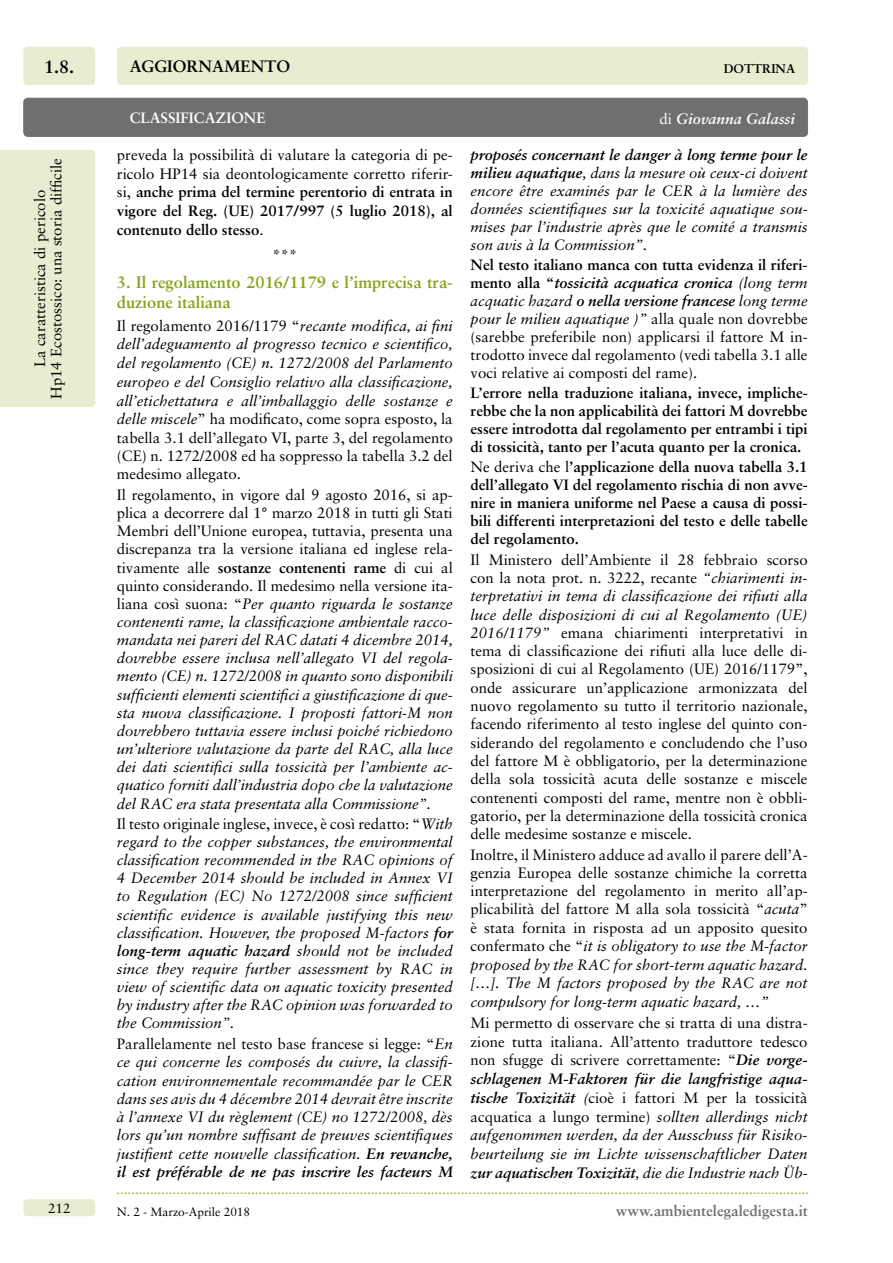
<style>
.page{position:relative;width:893px;height:1263px;background:#fff}
.page>*{position:absolute;margin:0;border:0;box-sizing:border-box;transform-origin:0 0}
.t1{font:700 18px "Sabon";color:#000}
.t2{font:700 16.5px/19.5px "Sabon";color:#86a315}
.t3{font:700 16.5px "Sabon";color:#000}
.t4{font:italic 15px/18.1px "Sabon";color:#000;text-align:justify}
.t5{font:15px/18.3px "Sabon";color:#000;text-align:justify}
.t6{font:700 15px/18px "Sabon";color:#000;text-align:justify}
.t7{font:700 15px "Sabon";color:#706f6f}
.t8{font:italic 700 15px "Sabon";color:#fff}
.t9{font:700 15px "Sabon";color:#fff}
.t10{font:13.5px "Sabon";color:#000}
.t11{font:700 12.6px "Sabon";color:#000}
.t12{font:12px "Sabon";letter-spacing:-.005em;color:#000}
.s1{font-weight:400;font-style:normal}
.s2{font-weight:400}
.s3{font-style:normal}
.s4{font-weight:700;font-style:normal}
.s5{font-weight:700}
.s6{font-weight:700;font-style:italic}
.s7{font-style:italic}
</style>
<div class="page">
<div style="left:117px;top:47px;width:691px;height:38px;background:#e7edd0;border-radius:4px"></div>
<div style="left:23px;top:47px;width:72px;height:38px;background:#e7edd0;border-radius:4px"></div>
<div style="left:23px;top:1199px;width:72px;height:17px;background:#e7edd0;border-radius:4px"></div>
<svg style="left:117px;top:1193px;width:691px;height:1px"></svg>
<div style="left:24px;top:98px;width:783px;height:38px;background:#706f6f;border-radius:4px"></div>
<div style="left:23px;top:98px;width:785px;height:39px;border:1px solid #706f6f;border-radius:4px"></div>
<div style="left:0;top:150px;width:95px;height:257px;background:#e7edd0"></div>
<p class="t1" style="left:44px;top:55px;width:32px">1.8.</p>
<p class="t11" style="left:724px;top:61px;width:73px">DOTTRINA</p>
<p class="t9" style="left:130px;top:108px;width:137px">CLASSIFICAZIONE</p>
<p class="t3" style="left:130px;top:56px;width:162px">AGGIORNAMENTO</p>
<p class="t8" style="left:659px;top:110px;width:137px"><span class="s1">di</span> Giovanna Galassi</p>
<p class="t5" style="left:31px;top:399px;width:242px;line-height:16.5px;text-align:center;rotate:-90deg">La caratteristica di pericolo<br>Hp14 Ecostossico: una storia difficile</p>
<p class="t6" style="left:117px;top:145px;width:337px;line-height:18.8px"><span class="s2">preveda la possibilità di valutare la categoria di pe&shy;ricolo HP14 sia deontologicamente corretto riferir&shy;si,</span> anche prima del termine perentorio di entrata in vigore del Reg. (UE) 2017/997 (5 luglio 2018), al contenuto dello stesso<span class="s2">.</span></p>
<p class="t5" style="left:272px;top:245px;width:27px">***</p>
<p class="t2" style="left:117px;top:272px;width:337px">3. Il regolamento 2016/1179 e l’imprecisa tra&shy;duzione italiana</p>
<p class="t4" style="left:117px;top:316px;width:337px;line-height:18.6px"><span class="s3">Il regolamento 2016/1179 “</span>recante modifica, ai fini dell’adeguamento al progresso tecnico e scientifico, del regolamento (CE) n. 1272/2008 del Parlamento europeo e del Consiglio relativo alla classificazione, all’etichettatura e all’imballaggio delle sostanze e delle miscele<span class="s3">” ha modificato, come sopra esposto, la tabella 3.1 dell’allegato VI, parte 3, del regolamento (CE) n. 1272/2008 ed ha soppresso la tabella 3.2 del medesimo allegato.</span></p>
<p class="t4" style="left:117px;top:485px;width:337px"><span class="s3">Il regolamento, in vigore dal 9 agosto 2016, si ap&shy;plica a decorrere dal 1° marzo 2018 in tutti gli Stati Membri dell’Unione europea, tuttavia, presenta una discrepanza tra la versione italiana ed inglese rela&shy;tivamente alle</span> <span class="s4">sostanze contenenti rame</span> <span class="s3">di cui al quinto considerando. Il medesimo nella versione ita&shy;liana così suona: “</span>Per quanto riguarda le sostanze contenenti rame, la classificazione ambientale racco&shy;mandata nei pareri del RAC datati 4 dicembre 2014, dovrebbe essere inclusa nell’allegato VI del regola&shy;mento (CE) n. 1272/2008 in quanto sono disponibili sufficienti elementi scientifici a giustificazione di que&shy;sta nuova classificazione. I proposti fattori-M non dovrebbero tuttavia essere inclusi poiché richiedono un’ulteriore valutazione da parte del RAC, alla luce dei dati scientifici sulla tossicità per l’ambiente ac&shy;quatico forniti dall’industria dopo che la valutazione del RAC era stata presentata alla Commissione”.</p>
<p class="t4" style="left:117px;top:814px;width:337px"><span class="s3">Il testo originale inglese, invece, è così redatto: “</span>With regard to the copper substances, the environmental classification recommended in the RAC opinions of 4 December 2014 should be included in Annex VI to Regulation (EC) No 1272/2008 since sufficient scientific evidence is available justifying this new classification. However, the proposed M-factors <span class="s5">for long-term aquatic hazard</span> should not be included since they require further assessment by RAC in view of scientific data on aquatic toxicity presented by industry after the RAC opinion was forwarded to the Commission”.</p>
<p class="t4" style="left:117px;top:1034px;width:337px"><span class="s3">Parallelamente nel testo base francese si legge: “</span>En ce qui concerne les composés du cuivre, la classifi&shy;cation environnementale recommandée par le CER dans ses avis du 4 décembre 2014 devrait être inscrite à l’annexe VI du règlement (CE) no 1272/2008, dès lors qu’un nombre suffisant de preuves scientifiques justifient cette nouvelle classification. <span class="s5">En revanche, il est préférable de ne pas inscrire les facteurs M</span></p>
<p class="t4" style="left:470px;top:145px;width:339px"><span class="s5">proposés concernant le danger à long terme pour le milieu aquatique</span>, dans la mesure où ceux-ci doivent encore être examinés par le CER à la lumière des données scientifiques sur la toxicité aquatique sou&shy;mises par l’industrie après que le comité a transmis son avis à la Commission”.</p>
<p class="t5" style="left:470px;top:255px;width:339px"><span class="s5">Nel testo italiano manca con tutta evidenza il riferi&shy;mento alla “</span><span class="s6">tossicità acquatica cronica</span> <span class="s7">(long term acquatic hazard</span> <span class="s6">o nella versione francese</span> <span class="s7">long terme pour le milieu aquatique )”</span> alla quale non dovrebbe (sarebbe preferibile non) applicarsi il fattore M in&shy;trodotto invece dal regolamento (vedi tabella 3.1 alle voci relative ai composti del rame).</p>
<p class="t6" style="left:470px;top:383px;width:339px">L’errore nella traduzione italiana, invece, impliche&shy;rebbe che la non applicabilità dei fattori M dovrebbe essere introdotta dal regolamento per entrambi i tipi di tossicità, tanto per l’acuta quanto per la cronica.</p>
<p class="t6" style="left:470px;top:458px;width:339px"><span class="s2">Ne deriva che l</span>’applicazione della nuova tabella 3.1 dell’allegato VI del regolamento rischia di non avve&shy;nire in maniera uniforme nel Paese a causa di possi&shy;bili differenti interpretazioni del testo e delle tabelle del regolamento.</p>
<p class="t5" style="left:470px;top:550px;width:339px">Il Ministero dell’Ambiente il 28 febbraio scorso con la nota prot. n. 3222, recante <span class="s7">“chiarimenti in&shy;terpretativi in tema di classificazione dei rifiuti alla luce delle disposizioni di cui al Regolamento (UE)<br>2016/1179”</span> emana chiarimenti interpretativi in tema di classificazione dei rifiuti alla luce delle di&shy;sposizioni di cui al Regolamento (UE) 2016/1179”, onde assicurare un’applicazione armonizzata del nuovo regolamento su tutto il territorio nazionale, facendo riferimento al testo inglese del quinto con&shy;siderando del regolamento e concludendo che l’uso del fattore M è obbligatorio, per la determinazione della sola tossicità acuta delle sostanze e miscele contenenti composti del rame, mentre non è obbli&shy;gatorio, per la determinazione della tossicità cronica delle medesime sostanze e miscele.</p>
<p class="t5" style="left:470px;top:845px;width:339px">Inoltre, il Ministero adduce ad avallo il parere dell’A&shy;genzia Europea delle sostanze chimiche la corretta interpretazione del regolamento in merito all’ap&shy;plicabilità del fattore M alla sola tossicità “<span class="s7">acuta</span>” è stata fornita in risposta ad un apposito quesito confermato che “<span class="s7">it is obligatory to use the M-factor proposed by the RAC for short-term aquatic hazard. […]. The M factors proposed by the RAC are not compulsory for long-term aquatic hazard, …”</span></p>
<p class="t5" style="left:470px;top:1013px;width:339px;line-height:18.8px">Mi permetto di osservare che si tratta di una distra&shy;zione tutta italiana. All’attento traduttore tedesco non sfugge di scrivere correttamente: “<span class="s6">Die vorge&shy;schlagenen M-Faktoren für die langfristige aqua&shy;tische Toxizität</span> <span class="s7">(</span>cioè i fattori M per la tossicità acquatica a lungo termine) <span class="s7">sollten allerdings nicht aufgenommen werden, da der Ausschuss für Risiko&shy;beurteilung sie im Lichte wissenschaftlicher Daten </span><span class="s6">zur aquatischen Toxizität</span><span class="s7">, die die Industrie nach Üb-</span></p>
<p class="t10" style="left:48px;top:1200px;width:24px">212</p>
<p class="t12" style="left:117px;top:1205px;width:135px">N. 2 - Marzo-Aprile 2018</p>
<p class="t7" style="left:616px;top:1201px;width:194px">www.ambientelegaledigesta.it</p>
</div>
